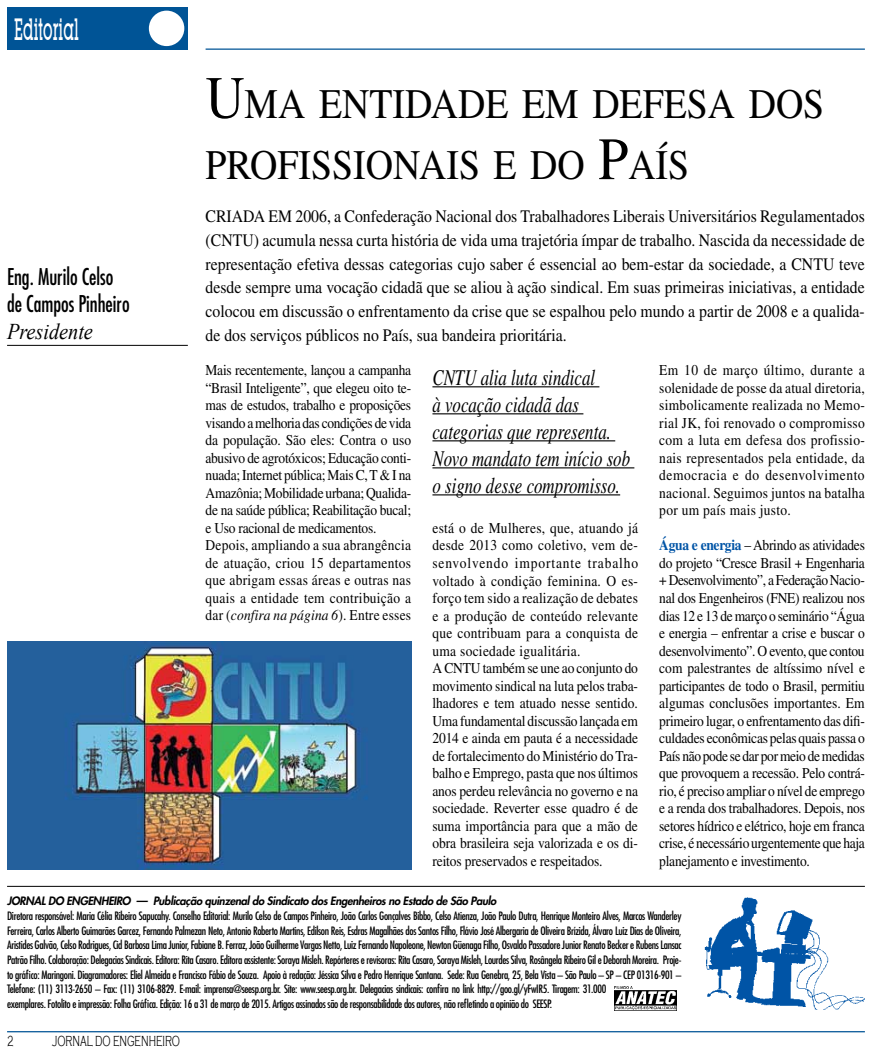
<style>
.page{position:relative;width:872px;height:1053px;background:#fff}
.page>*{position:absolute;margin:0;border:0;box-sizing:border-box;transform-origin:0 0}
.t1{font:42px/61.2px "Times";color:#000;scale:.9 1}
.t2{font:500 30px "Lubalin Graph IT Cby BT";color:#fff;scale:.5 1}
.t3{font:italic 22.5px/27px "Times";color:#000;scale:.75 1}
.t4{font:condensed 22.5px/27px "Futura";color:#000;scale:.9 1}
.t5{font:italic 22.5px "Times New Roman";color:#000;scale:.9 1}
.t6{font:17.5px/23.8px "Times";color:#000;text-align:justify;scale:.9 1}
.t7{font:15px/17.5px "Times";letter-spacing:-.01em;color:#000;scale:.9 1}
.t8{font:300 15px "Copperplate Gothic";color:#000;scale:.6 1}
.t9{font:condensed 11.25px/14.6px "Futura";letter-spacing:-.03em;color:#000}
.t10{font:italic 800 11.25px "Futura";letter-spacing:-.03em;color:#000}
.s1{font-size:60px}
.s2{font-style:italic}
.s3{font-weight:700;color:#0054a6}
</style>
<div class="page">
<hr style="left:7px;top:1030px;width:858px;height:2px;background:#005496">
<img style="left:704px;top:897px;width:160px;height:112px">
<img style="left:615px;top:986px;width:61px;height:24px">
<hr style="left:7px;top:886px;width:858px;height:1px;background:#000">
<div style="left:7px;top:7px;width:181px;height:43px;background:#005496"></div>
<div style="left:149px;top:11px;width:35px;height:35px;background:#fff;border-radius:50%"></div>
<hr style="left:206px;top:48px;width:659px;height:2px;background:#005496">
<hr style="left:7px;top:345px;width:181px;height:1px;background:#000">
<hr style="left:432px;top:386px;width:167px;height:1px;background:#000">
<hr style="left:432px;top:413px;width:151px;height:1px;background:#000">
<hr style="left:432px;top:440px;width:183px;height:1px;background:#000">
<hr style="left:432px;top:467px;width:202px;height:1px;background:#000">
<hr style="left:432px;top:494px;width:188px;height:1px;background:#000">
<img style="left:7px;top:641px;width:404px;height:228px">
<h2 class="t2" style="left:14px;top:11px;width:131px">Editorial</h2>
<h3 class="t4" style="left:7px;top:262px;width:138px">Eng. Murilo Celso de Campos Pinheiro</h3>
<h3 class="t5" style="left:7px;top:315px;width:97px">Presidente</h3>
<h1 class="t1" style="left:206px;top:73px;width:689px"><span class="s1">U</span>MA ENTIDADE EM DEFESA DOS<br>PROFISSIONAIS E DO <span class="s1">P</span>AÍS</h1>
<p class="t6" style="left:206px;top:204px;width:24px">Criada</p>
<p class="t6" style="left:206px;top:204px;width:734px;text-indent:63px">em 2006, a Confederação Nacional dos Trabalhadores Liberais Universitários Regulamentados (CNTU) acumula nessa curta história de vida uma trajetória ímpar de trabalho. Nascida da necessidade de representação efetiva dessas categorias cujo saber é essencial ao bem-estar da sociedade, a CNTU teve desde sempre uma vocação cidadã que se aliou à ação sindical. Em suas primeiras iniciativas, a entidade colocou em discussão o enfrentamento da crise que se espalhou pelo mundo a partir de 2008 e a qualida&shy;de dos serviços públicos no País, sua bandeira prioritária.</p>
<h3 class="t3" style="left:432px;top:363px;width:265px">CNTU alia luta sindical<br>à vocação cidadã das categorias que representa.<br>Novo mandato tem início sob o signo desse compromisso.</h3>
<p class="t7" style="left:206px;top:361px;width:230px">Mais recentemente, lançou a campanha “Brasil Inteligente”, que elegeu oito te&shy;mas de estudos, trabalho e proposições visando a melhoria das condições de vida da população. São eles: Contra o uso abusivo de agrotóxicos; Educação conti&shy;nuada; Internet pública; Mais C, T &amp; I na Amazônia; Mobilidade urbana; Qualida&shy;de na saúde pública; Reabilitação bucal; e Uso racional de medicamentos.<br>Depois, ampliando a sua abrangência de atuação, criou 15 departamentos que abrigam essas áreas e outras nas quais a entidade tem contribuição a dar (<span class="s2">confira na página 6</span>). Entre esses</p>
<p class="t7" style="left:659px;top:361px;width:230px;text-align:justify">Em 10 de março último, durante a solenidade de posse da atual diretoria, simbolicamente realizada no Memo&shy;rial JK, foi renovado o compromisso com a luta em defesa dos profissio&shy;nais representados pela entidade, da democracia e do desenvolvimento nacional. Seguimos juntos na batalha por um país mais justo.</p>
<p class="t7" style="left:659px;top:536px;width:230px;text-align:justify"><span class="s3">Água e energia</span> – Abrindo as atividades do projeto “Cresce Brasil + Engenharia + Desenvolvimento”, a Federação Nacio&shy;nal dos Engenheiros (FNE) realizou nos dias 12 e 13 de março o seminário “Água e energia – enfrentar a crise e buscar o desenvolvimento”. O evento, que contou com palestrantes de altíssimo nível e participantes de todo o Brasil, permitiu algumas conclusões importantes. Em primeiro lugar, o enfrentamento das difi&shy;culdades econômicas pelas quais passa o País não pode se dar por meio de medidas que provoquem a recessão. Pelo contrá&shy;rio, é preciso ampliar o nível de emprego e a renda dos trabalhadores. Depois, nos setores hídrico e elétrico, hoje em franca crise, é necessário urgentemente que haja planejamento e investimento.</p>
<p class="t7" style="left:432px;top:519px;width:230px">está o de Mulheres, que, atuando já desde 2013 como coletivo, vem de&shy;senvolvendo importante trabalho voltado à condição feminina. O es&shy;forço tem sido a realização de debates e a produção de conteúdo relevante que contribuam para a conquista de uma sociedade igualitária.<br>A CNTU também se une ao conjunto do movimento sindical na luta pelos traba&shy;lhadores e tem atuado nesse sentido.<br>Uma fundamental discussão lançada em 2014 e ainda em pauta é a necessidade de fortalecimento do Ministério do Tra&shy;balho e Emprego, pasta que nos últimos anos perdeu relevância no governo e na sociedade. Reverter esse quadro é de suma importância para que a mão de obra brasileira seja valorizada e os di&shy;reitos preservados e respeitados.</p>
<p class="t10" style="left:7px;top:893px;width:491px">JORNAL DO ENGENHEIRO — Publicação quinzenal do Sindicato dos Engenheiros no Estado de São Paulo</p>
<p class="t9" style="left:7px;top:908px;width:676px">Diretora responsável: Maria Célia Ribeiro Sapucahy. Conselho Editorial: Murilo Celso de Campos Pinheiro, João Carlos Gonçalves Bibbo, Celso Atienza, João Paulo Dutra, Henrique Monteiro Alves, Marcos Wanderley Ferreira, Carlos Alberto Guimarães Garcez, Fernando Palmezan Neto, Antonio Roberto Martins, Edilson Reis, Esdras Magalhães dos Santos Filho, Flávio José Albergaria de Oliveira Brízida, Álvaro Luiz Dias de Oliveira, Aristides Galvão, Celso Rodrigues, Cid Barbosa Lima Junior, Fabiane B. Ferraz, João Guilherme Vargas Netto, Luiz Fernando Napoleone, Newton Güenaga Filho, Osvaldo Passadore Junior Renato Becker e Rubens Lansac Patrão Filho. Colaboração: Delegacias Sindicais. Editora: Rita Casaro. Editora assistente: Soraya Misleh. Repórteres e revisoras: Rita Casaro, Soraya Misleh, Lourdes Silva, Rosângela Ribeiro Gil e Deborah Moreira. Proje&shy;to gráfico: Maringoni. Diagramadores: Eliel Almeida e Francisco Fábio de Souza. Apoio à redação: Jéssica Silva e Pedro Henrique Santana. Sede: Rua Genebra, 25, Bela Vista – São Paulo – SP – CEP 01316-901 – Telefone: (11) 3113-2650 – Fax: (11) 3106-8829. E-mail: imprensa@seesp.org.br. Site: www.seesp.org.br. Delegacias sindicais: confira no link http://goo.gl/yFwIR5. Tiragem: 31.000<br>exemplares. Fotolito e impressão: Folha Gráfica. Edição: 16 a 31 de março de 2015. Artigos assinados são de responsabilidade dos autores, não refletindo a opinião do SEESP.</p>
<p class="t8" style="left:7px;top:1032px;width:12px">2</p>
<p class="t8" style="left:52px;top:1032px;width:215px">JORNAL DO ENGENHEIRO</p>
</div>
